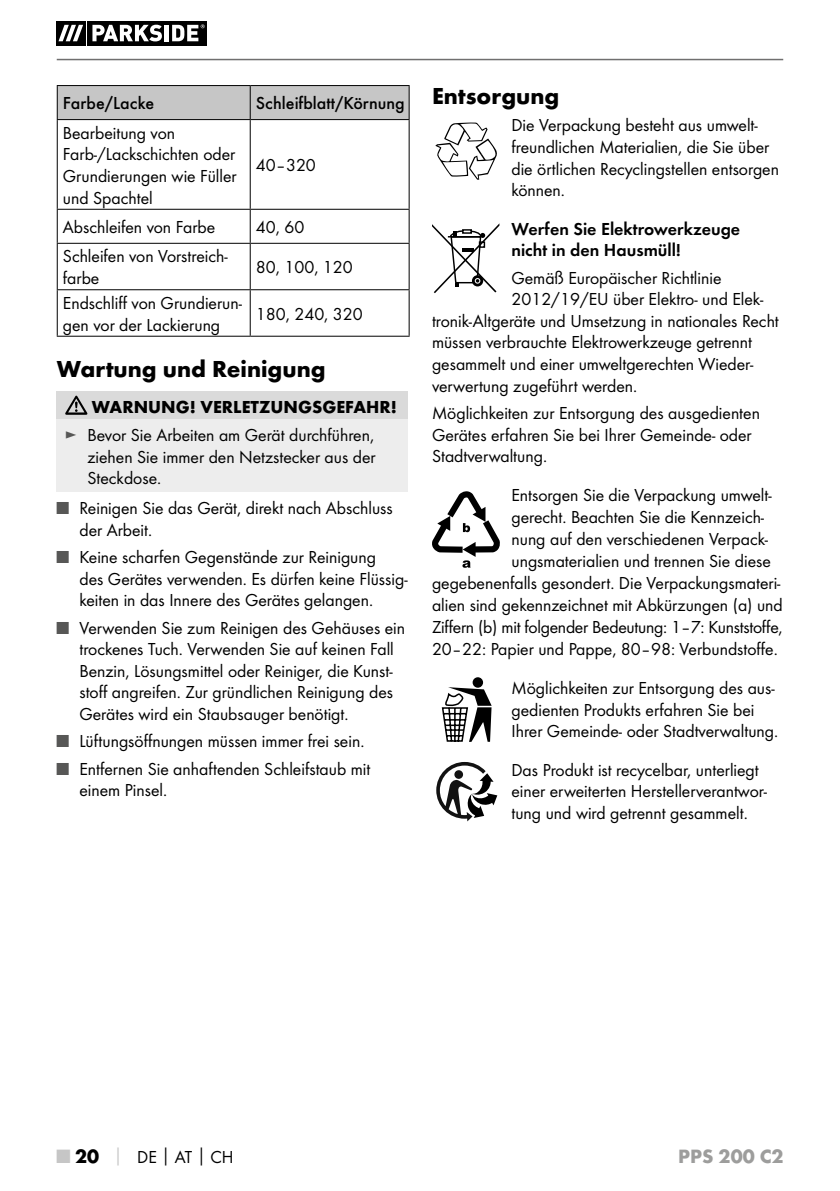
<style>
.page{position:relative;width:840px;height:1191px;background:#fff}
.page>*{position:absolute;margin:0;border:0;box-sizing:border-box;transform-origin:0 0}
.t1{font:700 24px "Futura";color:#000}
.t2{font:700 20px "Futura";color:#9d9d9c}
.t3{font:18px/21.6px "Futura Boo";color:#000}
.t4{font:18px/21.6px "Futura Dem";color:#000}
.t5{font:500 18px "Futura";color:#000}
.t6{font:700 18px "Futura";color:#000}
.s1{color:#575756}
.s2{font-family:"Futura";font-weight:700;font-size:20px;color:#c6c6c6}
.s3{font-family:"Futura";font-weight:700;font-size:20px}
.s4{font-family:"Futura";font-weight:700;color:#c6c6c6}
.s5{font-family:"Futura";font-weight:700}
</style>
<div class="page">
<hr style="left:57px;top:59px;width:725px;height:1px;background:#706f6f">
<svg style="left:85px;top:21px;width:122px;height:24px"></svg>
<div style="left:56px;top:21px;width:29px;height:24px;background:#000"></div>
<div style="left:87px;top:21px;width:119px;height:24px;background:#000"></div>
<svg style="left:58px;top:25px;width:25px;height:16px"></svg>
<svg style="left:92px;top:25px;width:70px;height:16px"></svg>
<hr style="left:164px;top:25px;width:4px;height:16px;background:#fff">
<svg style="left:172px;top:24px;width:32px;height:17px"></svg>
<div style="left:58px;top:86px;width:350px;height:33px;background:#c6c6c6"></div>
<hr style="left:57px;top:85px;width:193px;height:1px;background:#000">
<hr style="left:57px;top:86px;width:1px;height:33px;background:#000">
<hr style="left:250px;top:85px;width:159px;height:1px;background:#000">
<hr style="left:249px;top:86px;width:1px;height:33px;background:#000">
<hr style="left:408px;top:86px;width:1px;height:33px;background:#000">
<hr style="left:57px;top:119px;width:193px;height:1px;background:#000">
<hr style="left:57px;top:120px;width:1px;height:89px;background:#000">
<hr style="left:250px;top:119px;width:159px;height:1px;background:#000">
<hr style="left:249px;top:120px;width:1px;height:89px;background:#000">
<hr style="left:408px;top:120px;width:1px;height:89px;background:#000">
<hr style="left:57px;top:209px;width:193px;height:1px;background:#000">
<hr style="left:57px;top:210px;width:1px;height:33px;background:#000">
<hr style="left:250px;top:209px;width:159px;height:1px;background:#000">
<hr style="left:249px;top:210px;width:1px;height:33px;background:#000">
<hr style="left:408px;top:210px;width:1px;height:33px;background:#000">
<hr style="left:57px;top:243px;width:193px;height:1px;background:#000">
<hr style="left:57px;top:244px;width:1px;height:45px;background:#000">
<hr style="left:250px;top:243px;width:159px;height:1px;background:#000">
<hr style="left:249px;top:244px;width:1px;height:45px;background:#000">
<hr style="left:408px;top:244px;width:1px;height:45px;background:#000">
<hr style="left:57px;top:289px;width:193px;height:1px;background:#000">
<hr style="left:57px;top:290px;width:1px;height:46px;background:#000">
<hr style="left:250px;top:289px;width:159px;height:1px;background:#000">
<hr style="left:249px;top:290px;width:1px;height:46px;background:#000">
<hr style="left:408px;top:290px;width:1px;height:46px;background:#000">
<hr style="left:57px;top:336px;width:193px;height:1px;background:#000">
<hr style="left:250px;top:336px;width:159px;height:1px;background:#000">
<div style="left:57px;top:391px;width:351px;height:28px;background:#dadada"></div>
<div style="left:57px;top:419px;width:351px;height:73px;background:#ededed"></div>
<svg style="left:65px;top:396px;width:22px;height:19px"></svg>
<svg style="left:435px;top:122px;width:61px;height:58px"></svg>
<svg style="left:432px;top:224px;width:67px;height:69px"></svg>
<svg style="left:432px;top:491px;width:67px;height:77px"></svg>
<div style="left:472px;top:677px;width:11px;height:10px;background:#000;border-radius:50%"></div>
<svg style="left:441px;top:687px;width:50px;height:55px"></svg>
<svg style="left:436px;top:762px;width:61px;height:59px"></svg>
<p class="t5" style="left:63px;top:93px;width:93px">Farbe/Lacke</p>
<p class="t5" style="left:256px;top:93px;width:150px">Schleifblatt/Körnung</p>
<p class="t3" style="left:63px;top:122px;width:175px">Bearbeitung von<br>Farb-/Lackschichten oder<br>Grundierungen wie Füller und Spachtel</p>
<p class="t3" style="left:256px;top:154px;width:61px">40–320</p>
<p class="t3" style="left:63px;top:216px;width:154px">Abschleifen von Farbe</p>
<p class="t3" style="left:256px;top:216px;width:50px">40, 60</p>
<p class="t3" style="left:63px;top:245px;width:166px">Schleifen von Vorstreich&shy;farbe</p>
<p class="t3" style="left:256px;top:256px;width:98px">80, 100, 120</p>
<p class="t3" style="left:63px;top:292px;width:180px">Endschliff von Grundierun&shy;gen vor der Lackierung</p>
<p class="t3" style="left:256px;top:303px;width:108px">180, 240, 320</p>
<h1 class="t1" style="left:57px;top:354px;width:270px">Wartung und Reinigung</h1>
<p class="t6" style="left:92px;top:396px;width:306px">WARNUNG! VERLETZUNGSGEFAHR!</p>
<p class="t3" style="left:87px;top:424px;width:289px;text-align:justify;text-indent:-23px"><span class="s1">►</span> Bevor Sie Arbeiten am Gerät durchführen, ziehen Sie immer den Netzstecker aus der Steckdose.</p>
<p class="t3" style="left:79px;top:497px;width:315px;text-indent:-23px"><span class="s1">■</span> Reinigen Sie das Gerät, direkt nach Abschluss der Arbeit.</p>
<p class="t3" style="left:79px;top:546px;width:329px;text-indent:-23px"><span class="s1">■</span> Keine scharfen Gegenstände zur Reinigung<br>des Gerätes verwenden. Es dürfen keine Flüssig&shy;keiten in das Innere des Gerätes gelangen.</p>
<p class="t3" style="left:79px;top:616px;width:327px;text-indent:-23px"><span class="s1">■</span> Verwenden Sie zum Reinigen des Gehäuses ein trockenes Tuch. Verwenden Sie auf keinen Fall Benzin, Lösungsmittel oder Reiniger, die Kunst&shy;stoff angreifen. Zur gründlichen Reinigung des Gerätes wird ein Staubsauger benötigt.</p>
<p class="t3" style="left:57px;top:730px;width:307px"><span class="s1">■</span> Lüftungsöffnungen müssen immer frei sein.</p>
<p class="t3" style="left:79px;top:757px;width:292px;text-indent:-23px"><span class="s1">■</span> Entfernen Sie anhaftenden Schleifstaub mit einem Pinsel.</p>
<h1 class="t1" style="left:432px;top:81px;width:129px">Entsorgung</h1>
<p class="t3" style="left:511px;top:114px;width:269px">Die Verpackung besteht aus umwelt&shy;freundlichen Materialien, die Sie über die örtlichen Recyclingstellen entsorgen können.</p>
<p class="t4" style="left:511px;top:218px;width:230px">Werfen Sie Elektrowerkzeuge nicht in den Hausmüll!</p>
<p class="t3" style="left:511px;top:267px;width:211px">Gemäß Europäischer Richtlinie</p>
<p class="t3" style="left:511px;top:288px;width:253px">2012/19/EU über Elektro- und Elek-</p>
<p class="t3" style="left:432px;top:310px;width:348px">tronik-Altgeräte und Umsetzung in nationales Recht</p>
<p class="t3" style="left:432px;top:331px;width:321px">müssen verbrauchte Elektrowerkzeuge getrennt</p>
<p class="t3" style="left:432px;top:353px;width:323px">gesammelt und einer umweltgerechten Wieder-</p>
<p class="t3" style="left:432px;top:375px;width:204px">verwertung zugeführt werden.</p>
<p class="t3" style="left:432px;top:402px;width:329px">Möglichkeiten zur Entsorgung des ausgedienten<br>Gerätes erfahren Sie bei Ihrer Gemeinde- oder<br>Stadtverwaltung.</p>
<p class="t3" style="left:511px;top:484px;width:261px">Entsorgen Sie die Verpackung umwelt-</p>
<p class="t3" style="left:511px;top:506px;width:254px">gerecht. Beachten Sie die Kennzeich-</p>
<p class="t3" style="left:511px;top:528px;width:258px">nung auf den verschiedenen Verpack-</p>
<p class="t3" style="left:511px;top:550px;width:261px">ungsmaterialien und trennen Sie diese</p>
<p class="t3" style="left:432px;top:572px;width:350px">gegebenenfalls gesondert. Die Verpackungsmateri-</p>
<p class="t3" style="left:432px;top:594px;width:352px">alien sind gekennzeichnet mit Abkürzungen (a) und</p>
<p class="t3" style="left:432px;top:616px;width:352px">Ziffern (b) mit folgender Bedeutung: 1–7: Kunststoffe,</p>
<p class="t3" style="left:432px;top:638px;width:345px">20–22: Papier und Pappe, 80–98: Verbundstoffe.</p>
<p class="t3" style="left:511px;top:677px;width:266px">Möglichkeiten zur Entsorgung des aus&shy;gedienten Produkts erfahren Sie bei<br>Ihrer Gemeinde- oder Stadtverwaltung.</p>
<p class="t3" style="left:511px;top:759px;width:257px">Das Produkt ist recycelbar, unterliegt einer erweiterten Herstellerverantwor&shy;tung und wird getrennt gesammelt.</p>
<p class="t3" style="left:57px;top:1145px;width:178px"><span class="s2">■</span> <span class="s3">20</span> <span class="s4">│</span> DE<span class="s5">│</span>AT<span class="s5">│</span>CH</p>
<p class="t2" style="left:677px;top:1143px;width:107px">PPS 200 C2</p>
</div>
